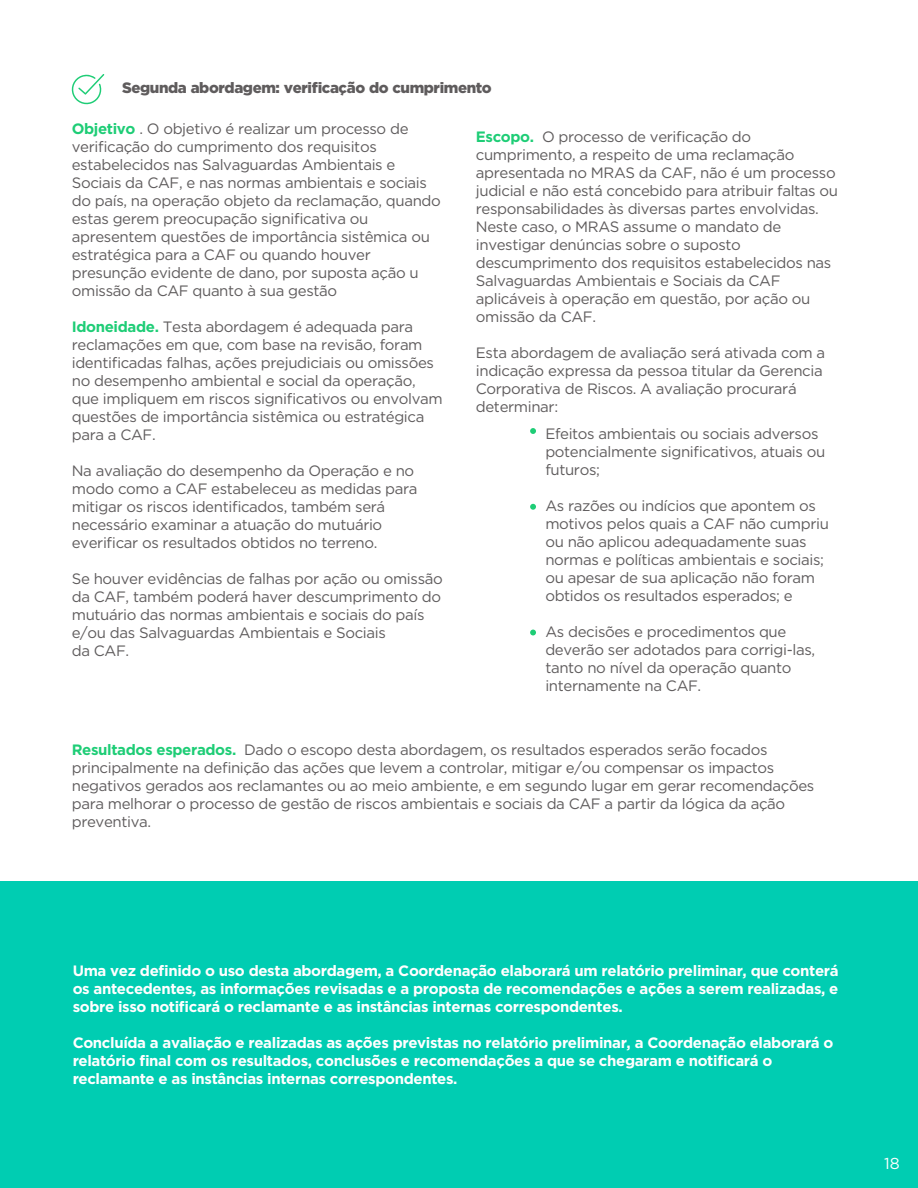
<style>
.page{position:relative;width:918px;height:1188px;background:#fff}
.page>*{position:absolute;margin:0;border:0;box-sizing:border-box;transform-origin:0 0}
.t1{font:15.9px "Gotham";color:#fff}
.t2{font:15px/18px "Gotham";letter-spacing:-.025em;color:#5f5c5d}
.t3{font:700 15px/18px "Gotham";letter-spacing:-.025em;color:#fff;text-align:justify}
.t4{font:900 15px "Gotham";letter-spacing:-.025em;color:#5f5c5d}
.s1{font-weight:700;color:#1ecd76}
</style>
<div class="page">
<div style="left:0;top:881px;width:918px;height:307px;background:#00cdb2"></div>
<svg style="left:71px;top:74px;width:33px;height:31px"></svg>
<svg style="left:530px;top:428px;width:6px;height:6px"></svg>
<svg style="left:530px;top:504px;width:6px;height:6px"></svg>
<svg style="left:530px;top:630px;width:6px;height:5px"></svg>
<p class="t4" style="left:122px;top:77px;width:371px">Segunda abordagem: verificação do cumprimento</p>
<p class="t2" style="left:72px;top:120px;width:371px"><span class="s1">Objetivo</span> . O objetivo é realizar um processo de verificação do cumprimento dos requisitos estabelecidos nas Salvaguardas Ambientais e Sociais da CAF, e nas normas ambientais e sociais do país, na operação objeto da reclamação, quando estas gerem preocupação significativa ou apresentem questões de importância sistêmica ou estratégica para a CAF ou quando houver presunção evidente de dano, por suposta ação u omissão da CAF quanto à sua gestão</p>
<p class="t2" style="left:72px;top:318px;width:373px"><span class="s1">Idoneidade.</span> Testa abordagem é adequada para reclamações em que, com base na revisão, foram identificadas falhas, ações prejudiciais ou omissões no desempenho ambiental e social da operação, que impliquem em riscos significativos ou envolvam questões de importância sistêmica ou estratégica para a CAF.</p>
<p class="t2" style="left:72px;top:462px;width:347px">Na avaliação do desempenho da Operação e no modo como a CAF estabeleceu as medidas para mitigar os riscos identificados, também será necessário examinar a atuação do mutuário everificar os resultados obtidos no terreno.</p>
<p class="t2" style="left:72px;top:570px;width:373px">Se houver evidências de falhas por ação ou omissão da CAF, também poderá haver descumprimento do mutuário das normas ambientais e sociais do país e/ou das Salvaguardas Ambientais e Sociais<br>da CAF.</p>
<p class="t2" style="left:476px;top:127px;width:364px"><span class="s1">Escopo.</span> O processo de verificação do cumprimento, a respeito de uma reclamação apresentada no MRAS da CAF, não é um processo judicial e não está concebido para atribuir faltas ou responsabilidades às diversas partes envolvidas.<br>Neste caso, o MRAS assume o mandato de investigar denúncias sobre o suposto descumprimento dos requisitos estabelecidos nas Salvaguardas Ambientais e Sociais da CAF aplicáveis à operação em questão, por ação ou omissão da CAF.</p>
<p class="t2" style="left:476px;top:343px;width:351px">Esta abordagem de avaliação será ativada com a indicação expressa da pessoa titular da Gerencia Corporativa de Riscos. A avaliação procurará determinar:</p>
<p class="t2" style="left:545px;top:424px;width:282px">Efeitos ambientais ou sociais adversos potencialmente significativos, atuais ou futuros;</p>
<p class="t2" style="left:545px;top:496px;width:285px">As razões ou indícios que apontem os motivos pelos quais a CAF não cumpriu ou não aplicou adequadamente suas normas e políticas ambientais e sociais; ou apesar de sua aplicação não foram obtidos os resultados esperados; e</p>
<p class="t2" style="left:545px;top:622px;width:271px">As decisões e procedimentos que deverão ser adotados para corrigi-las, tanto no nível da operação quanto internamente na CAF.</p>
<p class="t2" style="left:72px;top:740px;width:744px"><span class="s1">Resultados esperados.</span> Dado o escopo desta abordagem, os resultados esperados serão focados principalmente na definição das ações que levem a controlar, mitigar e/ou compensar os impactos negativos gerados aos reclamantes ou ao meio ambiente, e em segundo lugar em gerar recomendações para melhorar o processo de gestão de riscos ambientais e sociais da CAF a partir da lógica da ação preventiva.</p>
<p class="t3" style="left:73px;top:962px;width:768px">Uma vez definido o uso desta abordagem, a Coordenação elaborará um relatório preliminar, que conterá os antecedentes, as informações revisadas e a proposta de recomendações e ações a serem realizadas, e sobre isso notificará o reclamante e as instâncias internas correspondentes.</p>
<p class="t3" style="left:73px;top:1034px;width:762px;text-align:left">Concluída a avaliação e realizadas as ações previstas no relatório preliminar, a Coordenação elaborará o relatório final com os resultados, conclusões e recomendações a que se chegaram e notificará o reclamante e as instâncias internas correspondentes.</p>
<p class="t1" style="left:884px;top:1153px;width:17px">18</p>
</div>
